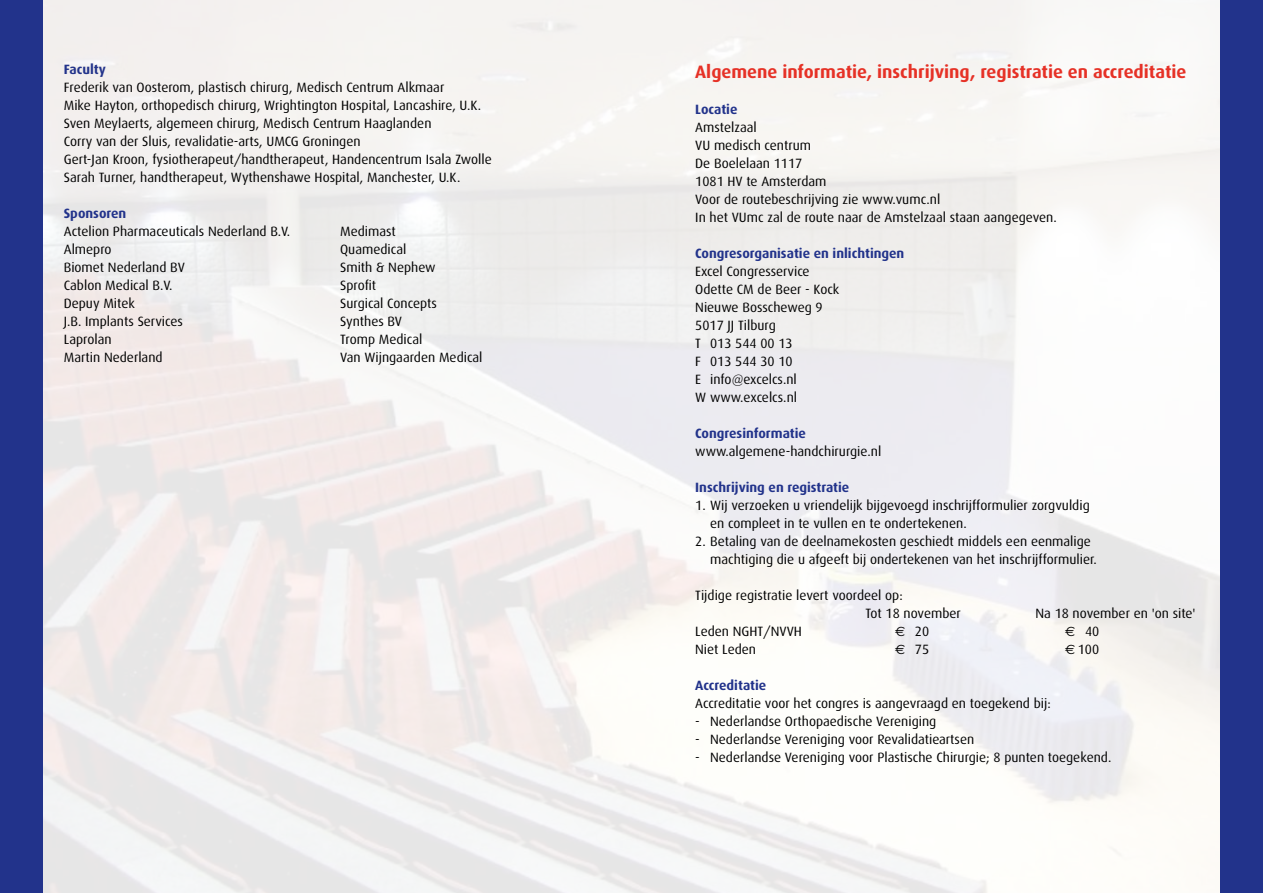
<style>
.page{position:relative;width:1263px;height:893px;background:#fff}
.page>*{position:absolute;margin:0;border:0;box-sizing:border-box;transform-origin:0 0}
.t1{font:700 18px "Dax";color:#e63126}
.t2{font:13.5px/18px "Dax";color:#000}
.t3{font:700 13.5px "Dax";color:#22338b}
.s1{font-family:"Euro Sans"}
</style>
<div class="page">
<div style="left:0;top:0;width:43px;height:893px;background:#22338b"></div>
<div style="left:1220px;top:0;width:43px;height:893px;background:#22338b"></div>
<p class="t3" style="left:64px;top:62px;width:44px">Faculty</p>
<p class="t2" style="left:64px;top:79px;width:430px">Frederik van Oosterom, plastisch chirurg, Medisch Centrum Alkmaar<br>Mike Hayton, orthopedisch chirurg, Wrightington Hospital, Lancashire, U.K.<br>Sven Meylaerts, algemeen chirurg, Medisch Centrum Haaglanden<br>Corry van der Sluis, revalidatie-arts, UMCG Groningen<br>Gert-Jan Kroon, fysiotherapeut/handtherapeut, Handencentrum Isala Zwolle Sarah Turner, handtherapeut, Wythenshawe Hospital, Manchester, U.K.</p>
<p class="t3" style="left:64px;top:206px;width:64px">Sponsoren</p>
<p class="t2" style="left:64px;top:223px;width:228px">Actelion Pharmaceuticals Nederland B.V.<br>Almepro<br>Biomet Nederland BV<br>Cablon Medical B.V.<br>Depuy Mitek<br>J.B. Implants Services<br>Laprolan<br>Martin Nederland</p>
<p class="t2" style="left:340px;top:223px;width:144px">Medimast<br>Quamedical<br>Smith &amp; Nephew<br>Sprofit<br>Surgical Concepts<br>Synthes BV<br>Tromp Medical<br>Van Wijngaarden Medical</p>
<h1 class="t1" style="left:695px;top:61px;width:493px">Algemene informatie, inschrijving, registratie en accreditatie</h1>
<p class="t3" style="left:695px;top:101px;width:44px">Locatie</p>
<p class="t2" style="left:695px;top:118px;width:363px">Amstelzaal<br>VU medisch centrum<br>De Boelelaan 1117<br>1081 HV te Amsterdam<br>Voor de routebeschrijving zie www.vumc.nl<br>In het VUmc zal de route naar de Amstelzaal staan aangegeven.</p>
<p class="t3" style="left:695px;top:245px;width:211px">Congresorganisatie en inlichtingen</p>
<p class="t2" style="left:695px;top:262px;width:146px">Excel Congresservice<br>Odette CM de Beer - Kock<br>Nieuwe Bosscheweg 9<br>5017 JJ Tilburg<br>T 013 544 00 13<br>F 013 544 30 10<br>E info@excelcs.nl<br>W www.excelcs.nl</p>
<p class="t3" style="left:695px;top:425px;width:112px">Congresinformatie</p>
<p class="t2" style="left:695px;top:442px;width:187px">www.algemene-handchirurgie.nl</p>
<p class="t3" style="left:695px;top:479px;width:156px">Inschrijving en registratie</p>
<p class="t2" style="left:710px;top:496px;width:381px;text-indent:-15px">1. Wij verzoeken u vriendelijk bijgevoegd inschrijfformulier zorgvuldig en compleet in te vullen en te ondertekenen.</p>
<p class="t2" style="left:710px;top:532px;width:388px;text-indent:-15px">2. Betaling van de deelnamekosten geschiedt middels een eenmalige machtiging die u afgeeft bij ondertekenen van het inschrijfformulier.</p>
<p class="t2" style="left:865px;top:586px;width:97px;text-indent:-170px">Tijdige registratie levert voordeel op:<br>Tot 18 november</p>
<p class="t2" style="left:1035px;top:604px;width:162px">Na 18 november en 'on site'</p>
<p class="t2" style="left:695px;top:622px;width:108px">Leden NGHT/NVVH</p>
<p class="t2" style="left:895px;top:622px;width:36px"><span class="s1">d</span> 20</p>
<p class="t2" style="left:1065px;top:622px;width:36px"><span class="s1">d</span> 40</p>
<p class="t2" style="left:695px;top:640px;width:62px">Niet Leden</p>
<p class="t2" style="left:895px;top:640px;width:36px"><span class="s1">d</span> 75</p>
<p class="t2" style="left:1065px;top:640px;width:36px"><span class="s1">d</span> 100</p>
<p class="t3" style="left:695px;top:677px;width:73px">Accreditatie</p>
<p class="t2" style="left:695px;top:694px;width:357px">Accreditatie voor het congres is aangevraagd en toegekend bij:</p>
<p class="t2" style="left:695px;top:712px;width:243px">- Nederlandse Orthopaedische Vereniging</p>
<p class="t2" style="left:695px;top:730px;width:281px">- Nederlandse Vereniging voor Revalidatieartsen</p>
<p class="t2" style="left:695px;top:748px;width:418px">- Nederlandse Vereniging voor Plastische Chirurgie; 8 punten toegekend.</p>
</div>
